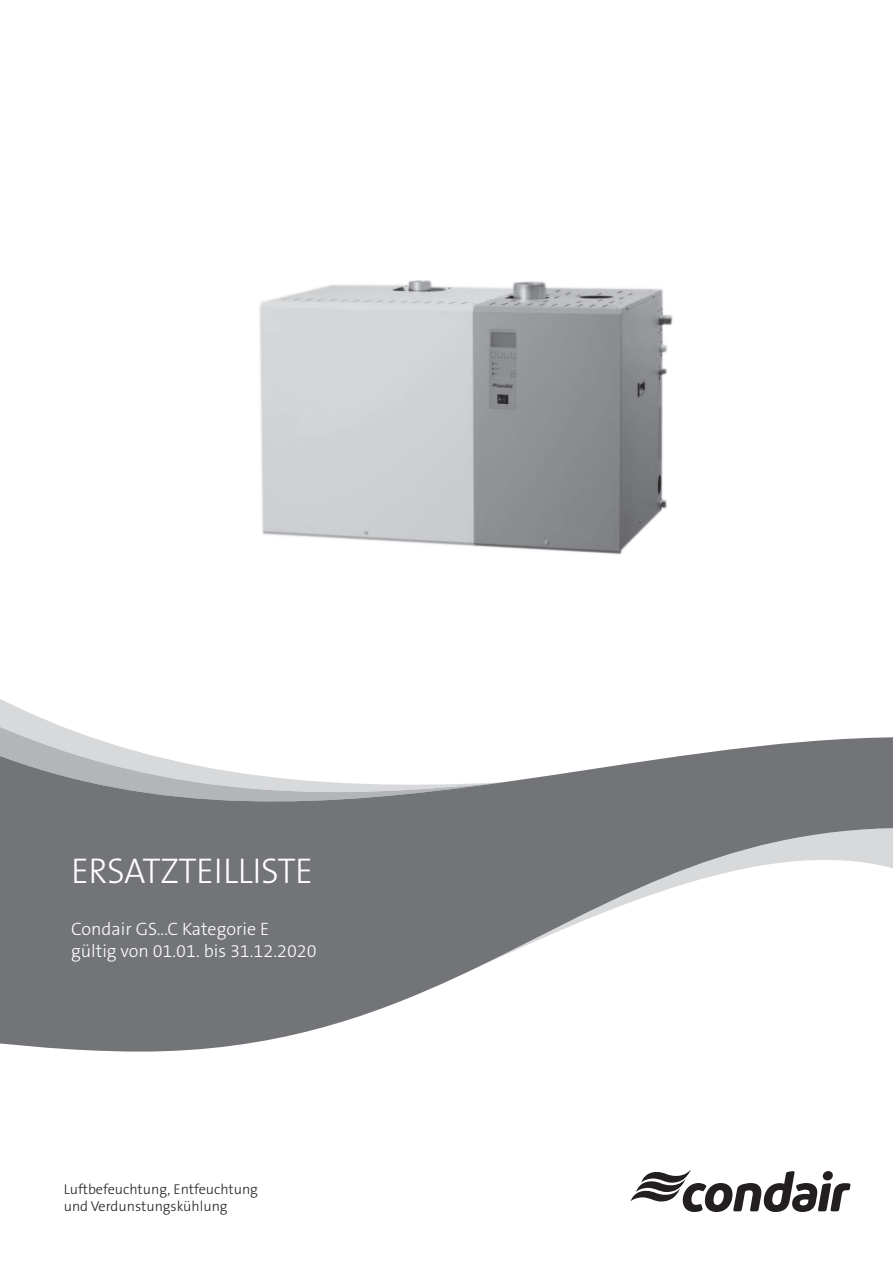
<style>
.page{position:relative;width:893px;height:1263px;background:#fff}
.page>*{position:absolute;margin:0;border:0;box-sizing:border-box;transform-origin:0 0}
.t1{font:300 36px "The Sans B3";letter-spacing:-.015em;color:#fff}
._05_Running_text___9{font:300 18px "The Sans B3";color:#fff}
._05_Running_text___9-2{font:300 14.25px "The Sans B3";color:#231f20}
</style>
<div class="page">
<img style="left:259px;top:281px;width:414px;height:274px">
<svg style="left:0;top:699px;width:48px;height:22px"></svg>
<svg style="left:0;top:721px;width:90px;height:16px"></svg>
<svg style="left:0;top:737px;width:893px;height:314px;fill:#727477"></svg>
<svg style="left:630px;top:1169px;width:221px;height:43px"></svg>
<p class="t1" style="left:71px;top:851px;width:243px">ERSATZTEILLISTE</p>
<p class="_05_Running_text___9" style="left:71px;top:919px;width:200px">Condair GS...C Kategorie E</p>
<p class="_05_Running_text___9" style="left:71px;top:941px;width:247px">gültig von 01.01. bis 31.12.2020</p>
<p class="_05_Running_text___9-2" style="left:64px;top:1182px;width:196px">Luftbefeuchtung, Entfeuchtung</p>
<p class="_05_Running_text___9-2" style="left:64px;top:1199px;width:165px">und Verdunstungskühlung</p>
</div>
